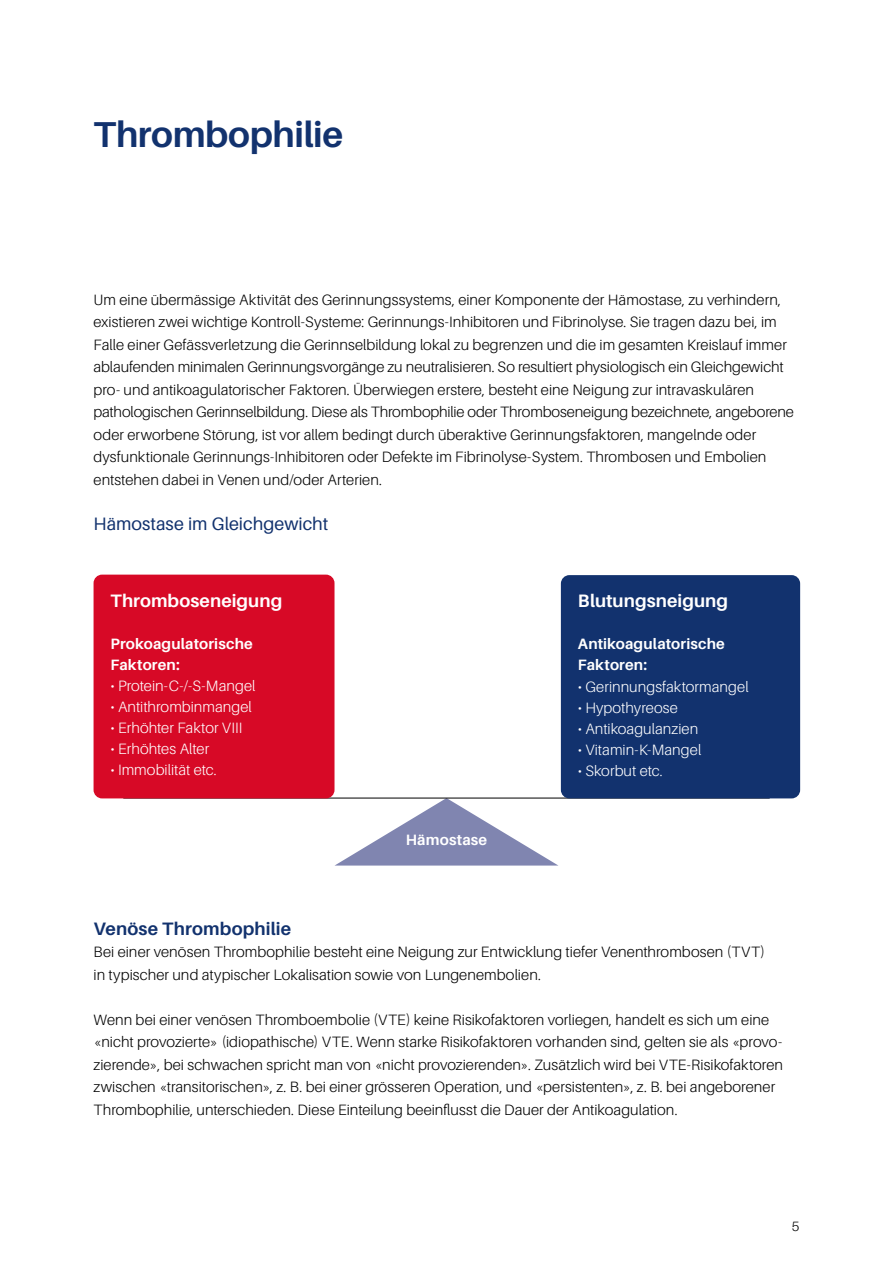
<style>
.page{position:relative;width:893px;height:1263px;background:#fff}
.page>*{position:absolute;margin:0;border:0;box-sizing:border-box;transform-origin:0 0}
.t1{font:700 36px "Aileron";letter-spacing:-.01em;color:#12326e}
.t2{font:700 18px "Aileron";letter-spacing:.005em;color:#fff}
.t3{font:18px "Aileron";color:#12326e}
.t4{font:700 18px "Aileron";letter-spacing:.01em;color:#12326e}
.t5{font:300 15px/22.5px "Aileron";letter-spacing:.005em;color:#000}
.t6{font:300 15px "Aileron";letter-spacing:.005em;color:#fff}
.t7{font:700 15px/21px "Aileron";letter-spacing:.01em;color:#fff}
.t8{font:300 13.5px "Aileron";color:#000}
</style>
<div class="page">
<svg style="left:335px;top:799px;width:223px;height:66px"></svg>
<hr style="left:123px;top:798px;width:647px;height:1px;background:#000">
<div style="left:561px;top:575px;width:239px;height:223px;background:#12326e;border-radius:9px"></div>
<div style="left:94px;top:575px;width:240px;height:223px;background:#d70926;border-radius:9px"></div>
<h1 class="t1" style="left:94px;top:114px;width:251px">Thrombophilie</h1>
<p class="t5" style="left:94px;top:288px;width:702px">Um eine übermässige Aktivität des Gerinnungssystems, einer Komponente der Hämostase, zu verhindern, existieren zwei wichtige Kontroll-Systeme: Gerinnungs-Inhibitoren und Fibrinolyse. Sie tragen dazu bei, im Falle einer Gefässverletzung die Gerinnselbildung lokal zu begrenzen und die im gesamten Kreislauf immer ablaufenden minimalen Gerinnungsvorgänge zu neutralisieren. So resultiert physiologisch ein Gleichgewicht pro- und antikoagulatorischer Faktoren. Überwiegen erstere, besteht eine Neigung zur intravaskulären pathologischen Gerinnselbildung. Diese als Thrombophilie oder Thromboseneigung bezeichnete, angeborene oder erworbene Störung, ist vor allem bedingt durch überaktive Gerinnungsfaktoren, mangelnde oder dysfunktionale Gerinnungs-Inhibitoren oder Defekte im Fibrinolyse-System. Thrombosen und Embolien entstehen dabei in Venen und/oder Arterien.</p>
<p class="t3" style="left:94px;top:513px;width:236px">Hämostase im Gleichgewicht</p>
<p class="t2" style="left:111px;top:591px;width:173px">Thromboseneigung</p>
<p class="t7" style="left:111px;top:633px;width:144px">Prokoagulatorische<br>Faktoren:</p>
<p class="t6" style="left:111px;top:677px;width:147px">• Protein-C-/-S-Mangel</p>
<p class="t6" style="left:111px;top:698px;width:143px">• Antithrombinmangel</p>
<p class="t6" style="left:111px;top:719px;width:133px">• Erhöhter Faktor VIII</p>
<p class="t6" style="left:111px;top:740px;width:100px">• Erhöhtes Alter</p>
<p class="t6" style="left:111px;top:761px;width:108px">• Immobilität etc.</p>
<p class="t7" style="left:406px;top:829px;width:83px">Hämostase</p>
<p class="t2" style="left:578px;top:591px;width:152px">Blutungsneigung</p>
<p class="t7" style="left:578px;top:634px;width:149px">Antikoagulatorische<br>Faktoren:</p>
<p class="t6" style="left:578px;top:678px;width:172px">• Gerinnungsfaktormangel</p>
<p class="t6" style="left:578px;top:699px;width:102px">• Hypothyreose</p>
<p class="t6" style="left:578px;top:720px;width:122px">• Antikoagulanzien</p>
<p class="t6" style="left:578px;top:741px;width:125px">• Vitamin-K-Mangel</p>
<p class="t6" style="left:578px;top:762px;width:86px">• Skorbut etc.</p>
<p class="t4" style="left:94px;top:918px;width:199px">Venöse Thrombophilie</p>
<p class="t5" style="left:94px;top:941px;width:673px">Bei einer venösen Thrombophilie besteht eine Neigung zur Entwicklung tiefer Venenthrombosen (TVT) in typischer und atypischer Lokalisation sowie von Lungenembolien.</p>
<p class="t5" style="left:94px;top:1008px;width:691px">Wenn bei einer venösen Thromboembolie (VTE) keine Risikofaktoren vorliegen, handelt es sich um eine «nicht provozierte» (idiopathische) VTE. Wenn starke Risikofaktoren vorhanden sind, gelten sie als «provo&shy;zierende», bei schwachen spricht man von «nicht provozierenden». Zusätzlich wird bei VTE-Risikofaktoren zwischen «transitorischen», z. B. bei einer grösseren Operation, und «persistenten», z. B. bei angeborener Thrombophilie, unterschieden. Diese Einteilung beeinflusst die Dauer der Antikoagulation.</p>
<p class="t8" style="left:792px;top:1219px;width:9px">5</p>
</div>
